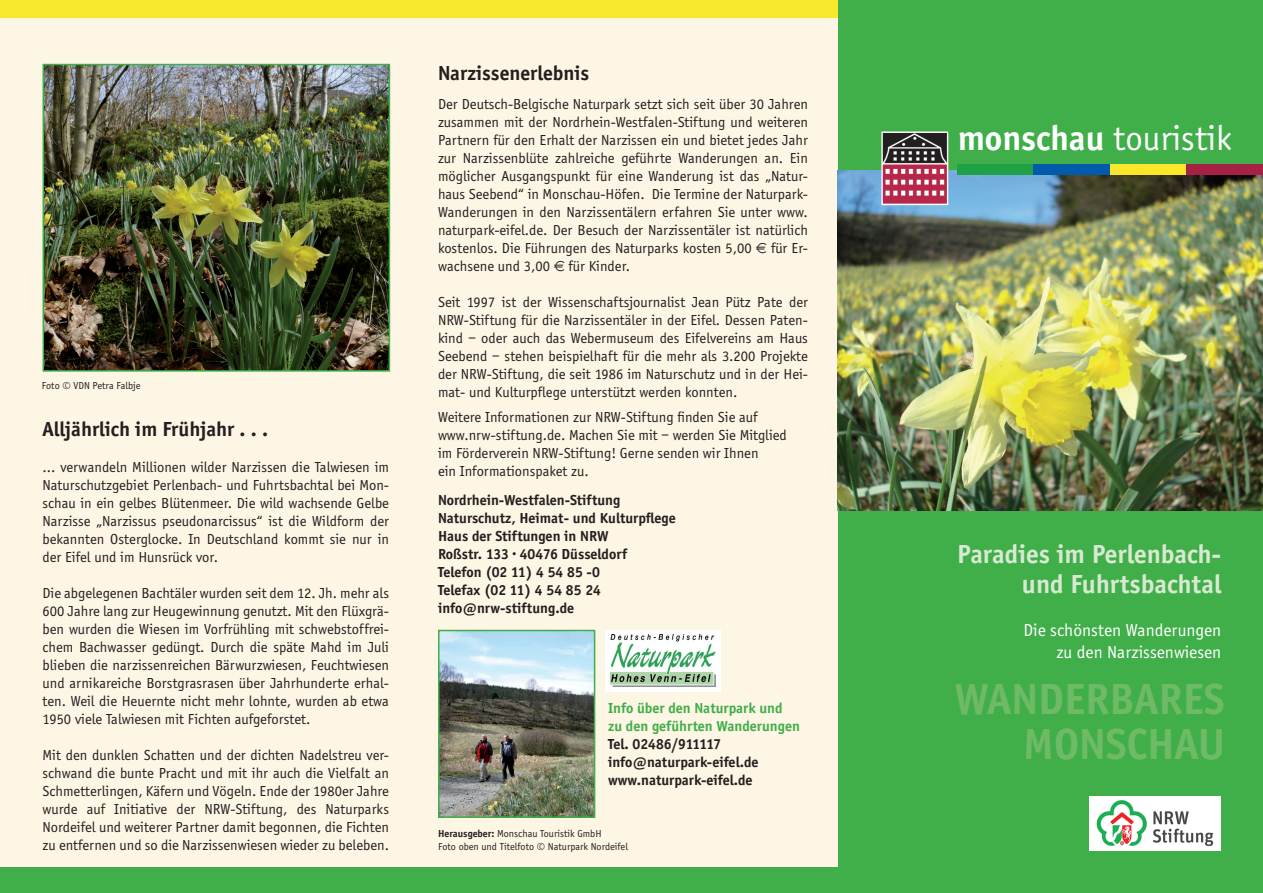
<style>
.page{position:relative;width:1263px;height:893px;background:#fff}
.page>*{position:absolute;margin:0;border:0;box-sizing:border-box;transform-origin:0 0}
.t1{font:700 45px/45px "Officina Sans";color:#6eba66;text-align:right}
.t2{font:36px "Officina Sans";color:#fff}
.t3{font:700 27px/30px "Officina Sans";color:#d8e9d2;text-align:right}
.t4{font:700 21px "Officina Sans";color:#231f20}
.t5{font:18px/21.6px "Officina Sans";color:#fff;text-align:right}
.t6{font:15px/18px "Officina Sans";color:#231f20;text-align:justify}
.t7{font:700 15px/18px "Officina Sans";color:#231f20}
.t8{font:700 15px/18px "Officina Sans";color:#40ae49}
.t9{font:10.5px/13.5px "Officina Sans";color:#231f20}
.s1{font-family:"Euro Logo"}
.s2{font-weight:700}
</style>
<div class="page">
<div style="left:838px;top:0;width:425px;height:893px;background:#40ae49"></div>
<div style="left:0;top:0;width:838px;height:893px;background:#fef6e5"></div>
<div style="left:0;top:0;width:838px;height:17px;background:#f8e72a"></div>
<div style="left:0;top:867px;width:838px;height:26px;background:#40ae49"></div>
<img style="left:838px;top:170px;width:425px;height:340px">
<div style="left:958px;top:164px;width:76px;height:11px;background:#1fa245"></div>
<div style="left:1034px;top:164px;width:76px;height:11px;background:#015aaa"></div>
<div style="left:1110px;top:164px;width:76px;height:11px;background:#f8e72a"></div>
<div style="left:1186px;top:164px;width:77px;height:11px;background:#a62143"></div>
<img style="left:883px;top:133px;width:63px;height:70px">
<div style="left:881px;top:131px;width:67px;height:74px;border:1px solid #fff"></div>
<img style="left:46px;top:67px;width:341px;height:302px">
<div style="left:43px;top:64px;width:347px;height:308px;border:2px solid #40ae49"></div>
<img style="left:441px;top:633px;width:151px;height:182px">
<div style="left:438px;top:630px;width:157px;height:188px;border:2px solid #40ae49"></div>
<img style="left:1089px;top:796px;width:131px;height:54px">
<div style="left:605px;top:630px;width:116px;height:61px;background:#fff"></div>
<img style="left:611px;top:635px;width:104px;height:52px">
<p class="t9" style="left:42px;top:379px;width:100px">Foto © VDN Petra Falbje</p>
<h3 class="t4" style="left:43px;top:416px;width:227px">Alljährlich im Frühjahr . . .</h3>
<p class="t6" style="left:43px;top:459px;width:348px">... verwandeln Millionen wilder Narzissen die Talwiesen im Naturschutzgebiet Perlenbach- und Fuhrtsbachtal bei Mon&shy;schau in ein gelbes Blütenmeer. Die wild wachsende Gelbe Narzisse „Narzissus pseudonarcissus“ ist die Wildform der bekannten Osterglocke. In Deutschland kommt sie nur in der Eifel und im Hunsrück vor.</p>
<p class="t6" style="left:43px;top:585px;width:348px">Die abgelegenen Bachtäler wurden seit dem 12. Jh. mehr als 600 Jahre lang zur Heugewinnung genutzt. Mit den Flüxgrä&shy;ben wurden die Wiesen im Vorfrühling mit schwebstoffrei&shy;chem Bachwasser gedüngt. Durch die späte Mahd im Juli blieben die narzissenreichen Bärwurzwiesen, Feuchtwiesen und arnikareiche Borstgrasrasen über Jahrhunderte erhal&shy;ten. Weil die Heuernte nicht mehr lohnte, wurden ab etwa 1950 viele Talwiesen mit Fichten aufgeforstet.</p>
<p class="t6" style="left:43px;top:747px;width:348px">Mit den dunklen Schatten und der dichten Nadelstreu ver&shy;schwand die bunte Pracht und mit ihr auch die Vielfalt an Schmetterlingen, Käfern und Vögeln. Ende der 1980er Jahre wurde auf Initiative der NRW-Stiftung, des Naturparks Nordeifel und weiterer Partner damit begonnen, die Fichten zu entfernen und so die Narzissenwiesen wieder zu beleben.</p>
<h3 class="t4" style="left:438px;top:61px;width:153px">Narzissenerlebnis</h3>
<p class="t6" style="left:438px;top:95px;width:371px">Der Deutsch-Belgische Naturpark setzt sich seit über 30 Jahren zusammen mit der Nordrhein-Westfalen-Stiftung und weiteren Partnern für den Erhalt der Narzissen ein und bietet jedes Jahr zur Narzissenblüte zahlreiche geführte Wanderungen an. Ein möglicher Ausgangspunkt für eine Wanderung ist das „Natur&shy;haus Seebend“ in Monschau-Höfen. Die Termine der Naturpark-Wanderungen in den Narzissentälern erfahren Sie unter www. naturpark-eifel.de. Der Besuch der Narzissentäler ist natürlich kostenlos. Die Führungen des Naturparks kosten 5,00 <span class="s1">7</span> für Er&shy;wachsene und 3,00 <span class="s1">7</span> für Kinder.</p>
<p class="t6" style="left:438px;top:293px;width:371px">Seit 1997 ist der Wissenschaftsjournalist Jean Pütz Pate der NRW-Stiftung für die Narzissentäler in der Eifel. Dessen Paten&shy;kind – oder auch das Webermuseum des Eifelvereins am Haus Seebend – stehen beispielhaft für die mehr als 3.200 Projekte der NRW-Stiftung, die seit 1986 im Naturschutz und in der Hei&shy;mat- und Kulturpflege unterstützt werden konnten.</p>
<p class="t6" style="left:438px;top:408px;width:350px;text-align:left">Weitere Informationen zur NRW-Stiftung finden Sie auf www.nrw-stiftung.de. Machen Sie mit – werden Sie Mitglied im Förderverein NRW-Stiftung! Gerne senden wir Ihnen<br>ein Informationspaket zu.</p>
<p class="t7" style="left:438px;top:491px;width:239px">Nordrhein-Westfalen-Stiftung<br>Naturschutz, Heimat- und Kulturpflege<br>Haus der Stiftungen in NRW<br>Roßstr. 133 · 40476 Düsseldorf<br>Telefon (02 11) 4 54 85 -0<br>Telefax (02 11) 4 54 85 24 info@nrw-stiftung.de</p>
<p class="t8" style="left:608px;top:699px;width:193px">Info über den Naturpark und zu den geführten Wanderungen</p>
<p class="t7" style="left:608px;top:735px;width:152px">Tel. 02486/911117 info@naturpark-eifel.de www.naturpark-eifel.de</p>
<p class="t9" style="left:438px;top:827px;width:191px"><span class="s2">Herausgeber:</span> Monschau Touristik GmbH<br>Foto oben und Titelfoto © Naturpark Nordeifel</p>
<h2 class="t2" style="left:958px;top:118px;width:275px"><span class="s2">monschau</span> touristik</h2>
<h3 class="t3" style="left:957px;top:538px;width:266px">Paradies im Perlenbach&shy;und Fuhrtsbachtal</h3>
<p class="t5" style="left:1023px;top:619px;width:199px">Die schönsten Wanderungen zu den Narzissenwiesen</p>
<h1 class="t1" style="left:954px;top:676px;width:272px">WANDERBARES<br>MONSCHAU</h1>
</div>
